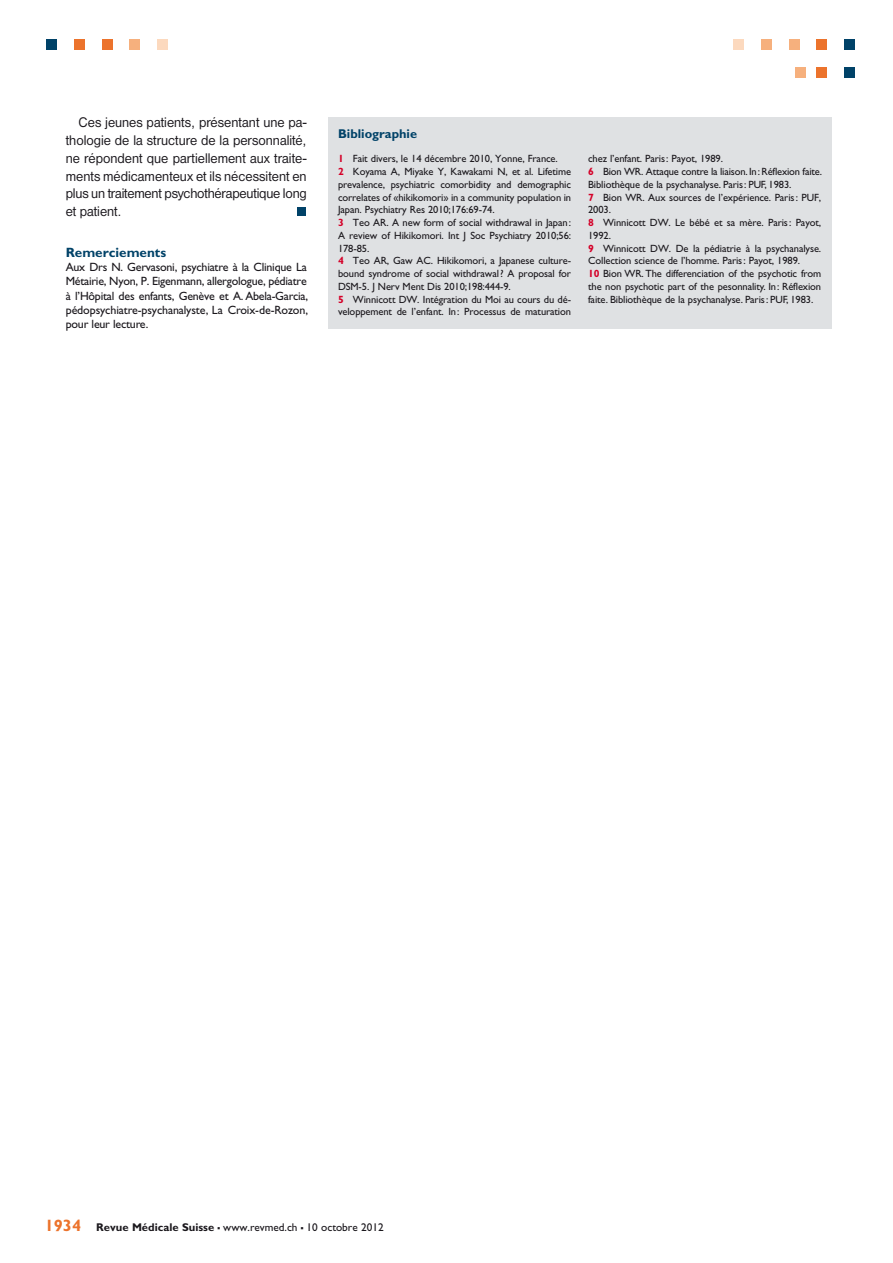
<style>
.page{position:relative;width:893px;height:1263px;background:#fff}
.page>*{position:absolute;margin:0;border:0;box-sizing:border-box;transform-origin:0 0}
.t1{font:14.55px/17.9px "Nimbus Sans D";letter-spacing:-.015em;color:#1a171c;text-align:justify;scale:.95 1}
.t2{font:700 13.5px "Gill Sans";color:#004268}
.t3{font:700 12.75px "Gill Sans";color:#004268}
.t4{font:12px/14.2px "Gill Sans";letter-spacing:-.01em;color:#1a171c;text-align:justify}
.t5{font:11.25px "Gill Sans";color:#1a171c}
.t6{font:10.5px/12.8px "Gill Sans";letter-spacing:-.01em;color:#1a171c}
.s1{font-weight:700;color:#d40028}
.s2{font-weight:700;font-size:16.5px;color:#ec732c}
.s3{font-weight:700}
.s4{font-weight:700;font-size:16.5px}
</style>
<div class="page">
<div style="left:47px;top:39px;width:10px;height:11px;background:#004268"></div>
<div style="left:74px;top:39px;width:11px;height:11px;background:#ec732c"></div>
<div style="left:102px;top:39px;width:11px;height:11px;background:#ec732c"></div>
<div style="left:130px;top:39px;width:10px;height:11px;background:#f6b07d"></div>
<div style="left:157px;top:39px;width:11px;height:11px;background:#fcd9be"></div>
<div style="left:733px;top:39px;width:11px;height:11px;background:#fcd9be"></div>
<div style="left:761px;top:39px;width:11px;height:11px;background:#f6b07d"></div>
<div style="left:789px;top:39px;width:10px;height:11px;background:#f6b07d"></div>
<div style="left:816px;top:39px;width:11px;height:11px;background:#ec732c"></div>
<div style="left:844px;top:39px;width:11px;height:11px;background:#004268"></div>
<div style="left:816px;top:67px;width:11px;height:10px;background:#ec732c"></div>
<div style="left:844px;top:67px;width:11px;height:10px;background:#004268"></div>
<div style="left:795px;top:67px;width:11px;height:10px;background:#f6b07d"></div>
<div style="left:297px;top:208px;width:8px;height:8px;background:#004268"></div>
<div style="left:328px;top:117px;width:503px;height:211px;background:#dfe1e3"></div>
<h1 class="t1" style="left:66px;top:113px;width:255px;text-indent:13px">Ces jeunes patients, présentant une pa&shy;thologie de la structure de la personnalité, ne répondent que partiellement aux traite&shy;ments médicamenteux et ils nécessitent en plus un traitement psychothérapeutique long et patient.</h1>
<p class="t2" style="left:66px;top:244px;width:102px">Remerciements</p>
<p class="t4" style="left:66px;top:260px;width:244px">Aux Drs N. Gervasoni, psychiatre à la Clinique La Métairie, Nyon, P. Eigenmann, allergologue, pédiatre à l’Hôpital des enfants, Genève et A. Abela-Garcia, pédopsychiatre-psychanalyste, La Croix-de-Rozon, pour leur lecture.</p>
<p class="t3" style="left:338px;top:126px;width:81px">Bibliographie</p>
<p class="t6" style="left:338px;top:153px;width:235px"><span class="s1">1</span> Fait divers, le 14 décembre 2010, Yonne, France.<br><span class="s1">2</span> Koyama A, Miyake Y, Kawakami N, et al. Lifetime prevalence, psychiatric comorbidity and demographic correlates of «hikikomori» in a community population in Japan. Psychiatry Res 2010;176:69-74.<br><span class="s1">3</span> Teo AR. A new form of social withdrawal in Japan:<br>A review of Hikikomori. Int J Soc Psychiatry 2010;56:<br>178-85.<br><span class="s1">4</span> Teo AR, Gaw AC. Hikikomori, a Japanese culture&shy;bound syndrome of social withdrawal? A proposal for DSM-5. J Nerv Ment Dis 2010;198:444-9.<br><span class="s1">5</span> Winnicott DW. Intégration du Moi au cours du dé&shy;veloppement de l’enfant. In: Processus de maturation</p>
<p class="t6" style="left:588px;top:153px;width:236px">chez l’enfant. Paris: Payot, 1989.<br><span class="s1">6</span> Bion WR. Attaque contre la liaison. In: Réflexion faite.<br>Bibliothèque de la psychanalyse. Paris: PUF, 1983.<br><span class="s1">7</span> Bion WR. Aux sources de l’expérience. Paris: PUF, 2003.<br><span class="s1">8</span> Winnicott DW. Le bébé et sa mère. Paris: Payot, 1992.<br><span class="s1">9</span> Winnicott DW. De la pédiatrie à la psychanalyse.<br>Collection science de l’homme. Paris: Payot, 1989.<br><span class="s1">10</span> Bion WR. The differenciation of the psychotic from the non psychotic part of the pesonnality. In: Réflexion faite. Bibliothèque de la psychanalyse. Paris: PUF, 1983.</p>
<p class="t5" style="left:45px;top:1220px;width:341px"><span class="s2">1934</span> <span class="s3">Revue Médicale Suisse</span> <span class="s4">–</span> www.revmed.ch <span class="s4">–</span> 10 octobre 2012</p>
</div>
